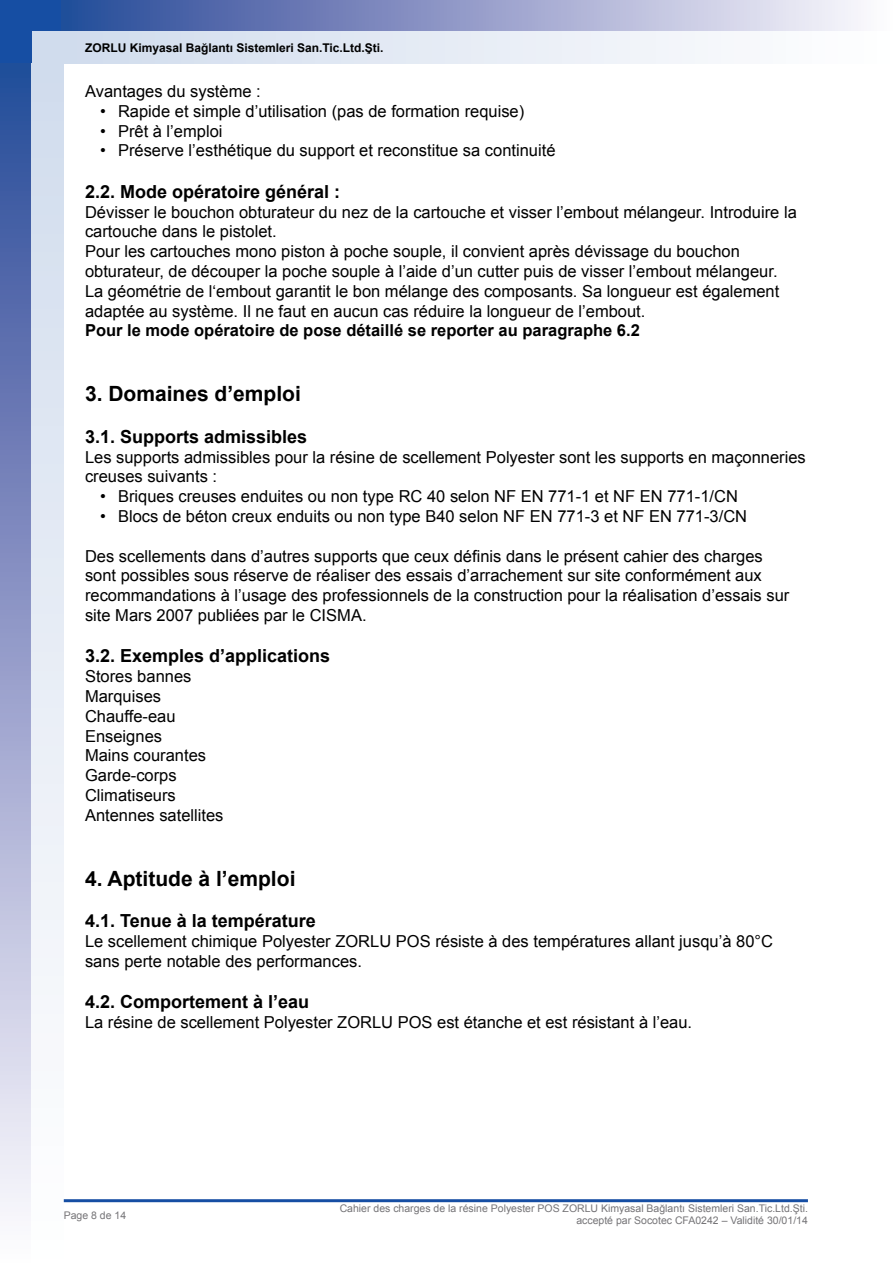
<style>
.page{position:relative;width:893px;height:1263px;background:#fff}
.page>*{position:absolute;margin:0;border:0;box-sizing:border-box;transform-origin:0 0}
.t1{font:700 21px "Arial";color:#000}
.t2{font:700 18px "Arial";color:#000}
.t3{font:16.5px/19.8px "Arial";color:#000}
.t4{font:700 16.5px "Arial";color:#000}
.t5{font:700 12px "Arial";color:#000}
.t6{font:10.5px/12.6px "Arial";color:#757477;text-align:right}
</style>
<div class="page">
<div style="left:0;top:0;width:64px;height:65px;background:#164ea3"></div>
<div style="left:62px;top:0;width:831px;height:64px;background:linear-gradient(to right,#294797,#fff9fe)"></div>
<div style="left:0;top:64px;width:64px;height:1199px;background:linear-gradient(to bottom,#294797,#fffafe)"></div>
<div style="left:32px;top:64px;width:32px;height:1199px;background:linear-gradient(to bottom,#d0dced,#fff)"></div>
<hr style="left:64px;top:1199px;width:744px;height:3px;background:#164ea3">
<div style="left:32px;top:32px;width:32px;height:32px;background:#d0dced"></div>
<div style="left:64px;top:32px;width:829px;height:32px;background:linear-gradient(to right,#d0dced,#fff)"></div>
<hr style="left:892px;top:0;width:1px;height:64px;background:#fff">
<p class="t5" style="left:85px;top:40px;width:300px">ZORLU Kimyasal Bağlantı Sistemleri San.Tic.Ltd.Şti.</p>
<p class="t3" style="left:85px;top:82px;width:177px">Avantages du système :</p>
<p class="t3" style="left:100px;top:101px;width:426px">• Rapide et simple d’utilisation (pas de formation requise)</p>
<p class="t3" style="left:100px;top:121px;width:124px">• Prêt à l’emploi</p>
<p class="t3" style="left:100px;top:141px;width:457px">• Préserve l’esthétique du support et reconstitue sa continuité</p>
<p class="t2" style="left:85px;top:180px;width:257px">2.2. Mode opératoire général :</p>
<p class="t3" style="left:85px;top:202px;width:713px">Dévisser le bouchon obturateur du nez de la cartouche et visser l’embout mélangeur. Introduire la cartouche dans le pistolet.<br>Pour les cartouches mono piston à poche souple, il convient après dévissage du bouchon obturateur, de découper la poche souple à l’aide d’un cutter puis de visser l’embout mélangeur.<br>La géométrie de l‘embout garantit le bon mélange des composants. Sa longueur est également adaptée au système. Il ne faut en aucun cas réduire la longueur de l’embout.</p>
<p class="t4" style="left:85px;top:320px;width:556px">Pour le mode opératoire de pose détaillé se reporter au paragraphe 6.2</p>
<p class="t1" style="left:85px;top:380px;width:217px">3. Domaines d’emploi</p>
<p class="t2" style="left:85px;top:424px;width:224px">3.1. Supports admissibles</p>
<p class="t3" style="left:85px;top:447px;width:722px">Les supports admissibles pour la résine de scellement Polyester sont les supports en maçonneries creuses suivants :</p>
<p class="t3" style="left:100px;top:487px;width:639px">• Briques creuses enduites ou non type RC 40 selon NF EN 771-1 et NF EN 771-1/CN</p>
<p class="t3" style="left:100px;top:506px;width:649px">• Blocs de béton creux enduits ou non type B40 selon NF EN 771-3 et NF EN 771-3/CN</p>
<p class="t3" style="left:85px;top:546px;width:706px">Des scellements dans d’autres supports que ceux définis dans le présent cahier des charges sont possibles sous réserve de réaliser des essais d’arrachement sur site conformément aux recommandations à l’usage des professionnels de la construction pour la réalisation d’essais sur site Mars 2007 publiées par le CISMA.</p>
<p class="t2" style="left:85px;top:644px;width:247px">3.2. Exemples d’applications</p>
<p class="t3" style="left:85px;top:667px;width:140px">Stores bannes<br>Marquises<br>Chauffe-eau<br>Enseignes<br>Mains courantes<br>Garde-corps<br>Climatiseurs<br>Antennes satellites</p>
<p class="t1" style="left:85px;top:864px;width:212px">4. Aptitude à l’emploi</p>
<p class="t2" style="left:85px;top:909px;width:232px">4.1. Tenue à la température</p>
<p class="t3" style="left:85px;top:931px;width:689px">Le scellement chimique Polyester ZORLU POS résiste à des températures allant jusqu’à 80°C sans perte notable des performances.</p>
<p class="t2" style="left:85px;top:990px;width:226px">4.2. Comportement à l’eau</p>
<p class="t3" style="left:85px;top:1012px;width:609px">La résine de scellement Polyester ZORLU POS est étanche et est résistant à l’eau.</p>
<p class="t6" style="left:64px;top:1209px;width:64px">Page 8 de 14</p>
<p class="t6" style="left:340px;top:1202px;width:470px">Cahier des charges de la résine Polyester POS ZORLU Kimyasal Bağlantı Sistemleri San.Tic.Ltd.Şti. accepté par Socotec CFA0242 – Validité 30/01/14</p>
</div>
